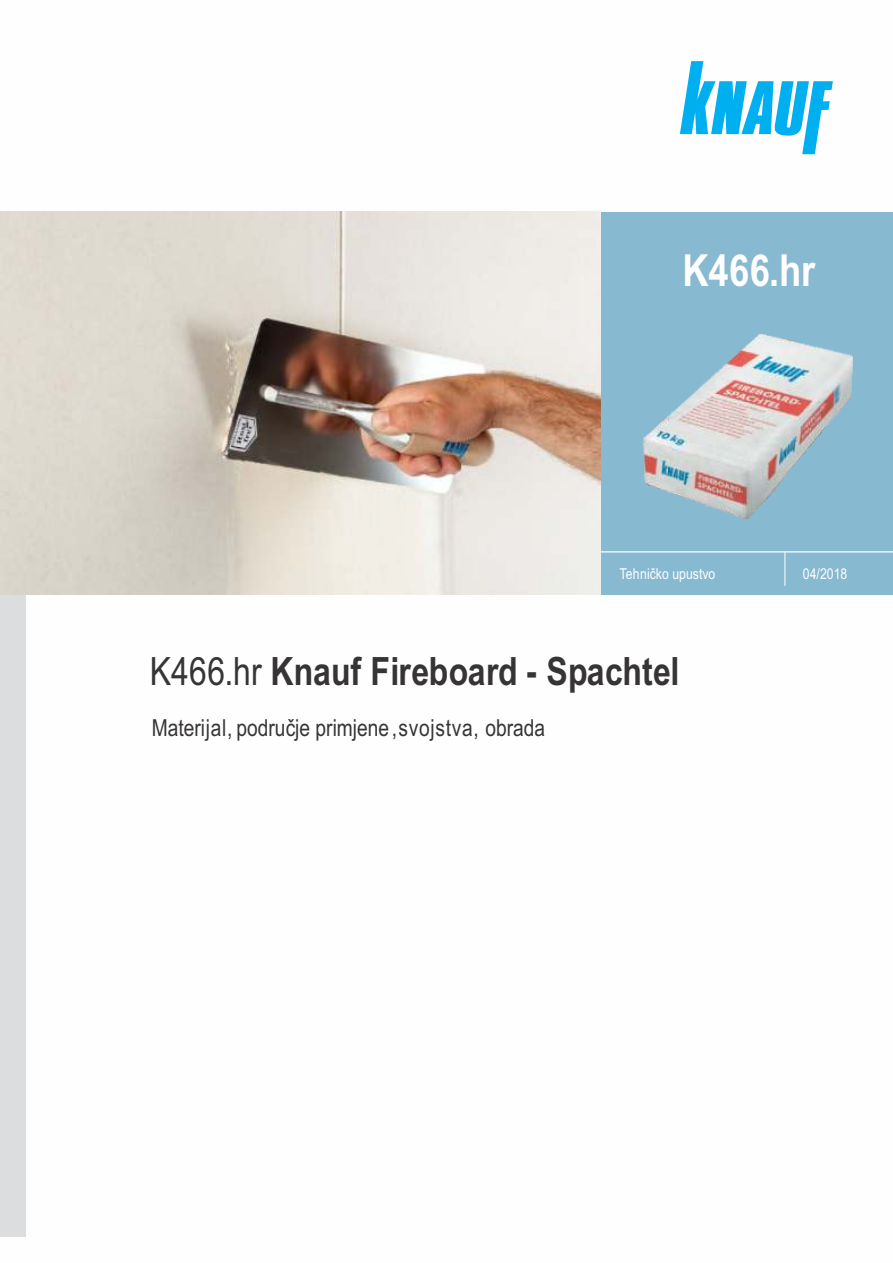
<style>
.page{position:relative;width:893px;height:1263px;background:#fff}
.page>*{position:absolute;margin:0;border:0;box-sizing:border-box;transform-origin:0 0}
.t1{font:700 44.25px "Arial Narrow";letter-spacing:.005em;color:#fefefe}
.t2{font:700 39px "Arial Narrow";color:#373435}
.t3{font:23.4px "Arial Narrow";color:#373435}
.t4{font:15px "Arial Narrow";color:#fefefe}
.s1{font-weight:400}
</style>
<div class="page">
<svg style="left:680px;top:61px;width:153px;height:93px"></svg>
<div style="left:601px;top:212px;width:292px;height:382px;background:#87b9d0"></div>
<hr style="left:601px;top:551px;width:292px;height:1px;background:#fefefe">
<hr style="left:784px;top:552px;width:1px;height:34px;background:#fefefe">
<div style="left:0;top:594px;width:25px;height:642px;background:#dcdddf"></div>
<img style="left:0;top:212px;width:601px;height:382px">
<img style="left:644px;top:335px;width:209px;height:184px">
<h1 class="t1" style="left:682px;top:236px;width:135px">K466.hr</h1>
<p class="t4" style="left:619px;top:568px;width:97px">Tehničko upustvo</p>
<p class="t4" style="left:803px;top:568px;width:46px">04/2018</p>
<h2 class="t2" style="left:150px;top:642px;width:531px"><span class="s1">K466.hr</span> Knauf Fireboard - Spachtel</h2>
<p class="t3" style="left:152px;top:719px;width:395px">Materijal, područje primjene,svojstva, obrada</p>
</div>
